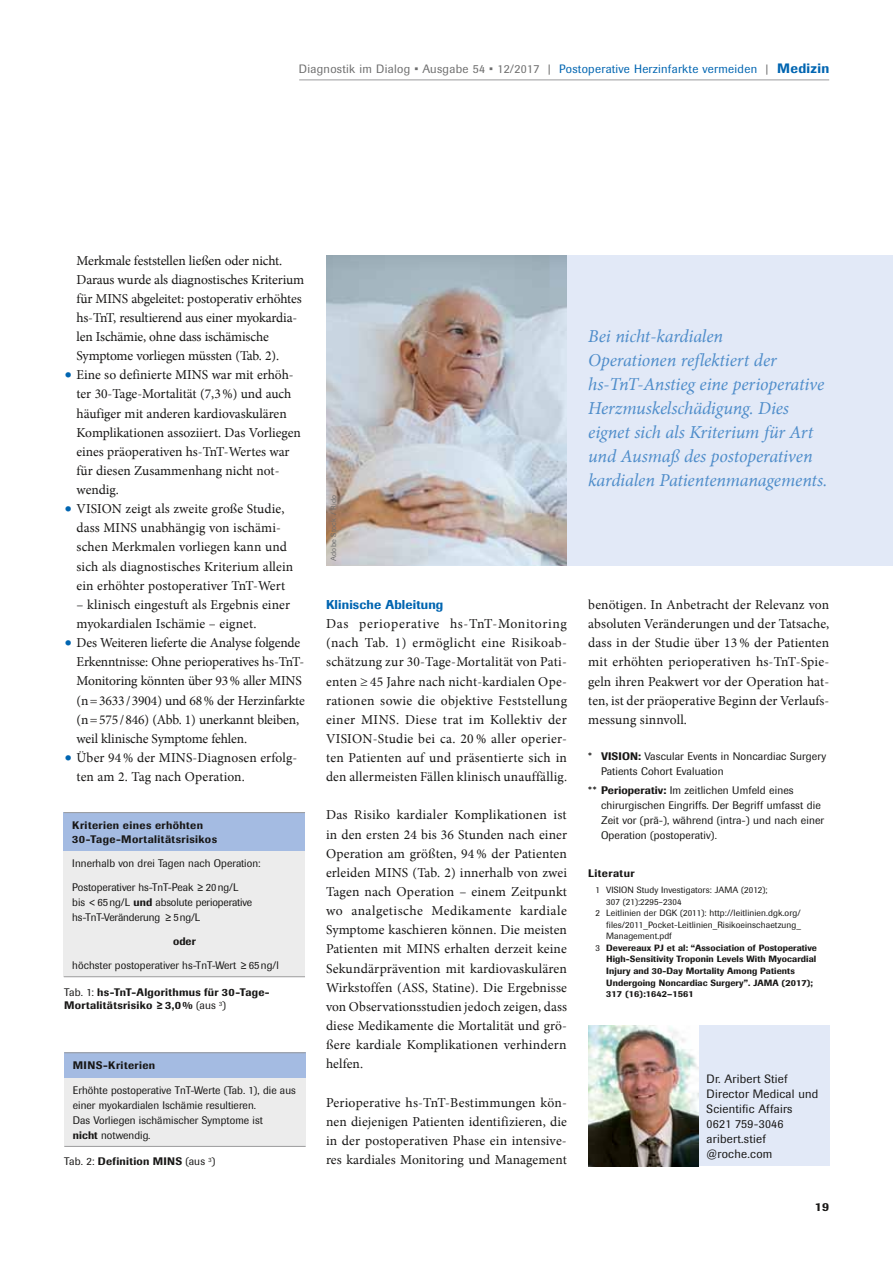
<style>
.page{position:relative;width:893px;height:1263px;background:#fff}
.page>*{position:absolute;margin:0;border:0;box-sizing:border-box;transform-origin:0 0}
.t1{font:italic 18px/24px "Minion";letter-spacing:-.005em;color:#4f8dca}
.t2{font:13.5px/19.2px "Minion";color:#181716;text-align:justify}
.t3{font:500 12.75px "Imago";letter-spacing:.01em;color:#0065b1}
.t4{font:12px/15px "Imago";letter-spacing:.02em;color:#181716}
.t5{font:12px "Imago";letter-spacing:.025em;color:#6e6e6e}
.t6{font:500 12px "Imago";color:#181716}
.t7{font:10.8px/15px "Imago";letter-spacing:.005em;color:#181716}
.t8{font:500 10.8px/13.5px "Imago";letter-spacing:.035em;color:#181716}
.t9{font:500 9px "Imago";letter-spacing:.01em;color:#181716}
.t10{font:9px "Imago";letter-spacing:.01em;color:#181716}
.t11{font:7.5px "Imago";letter-spacing:.04em;color:#6e6e6e}
.s1{color:#0065b1}
.s2{font-weight:500;font-size:13.5px;color:#0065b1}
.s3{font-family:"European Pi Three";color:#0065b1}
.s4{font-weight:500}
.s5{font-weight:400}
</style>
<div class="page">
<div style="left:523px;top:255px;width:370px;height:310px;background:#e2e9f7"></div>
<img style="left:326px;top:255px;width:241px;height:310px">
<hr style="left:299px;top:80px;width:530px;height:1px;background:#9c9c9d">
<div style="left:698px;top:1025px;width:131px;height:141px;background:#e2e9f7"></div>
<img style="left:588px;top:1025px;width:110px;height:141px">
<div style="left:64px;top:813px;width:241px;height:38px;background:#a4bbe2"></div>
<div style="left:64px;top:851px;width:241px;height:126px;background:#ececec"></div>
<hr style="left:64px;top:976px;width:241px;height:1px;background:#9c9c9d">
<hr style="left:64px;top:812px;width:241px;height:1px;background:#9c9c9d">
<div style="left:64px;top:1053px;width:242px;height:25px;background:#a4bbe2"></div>
<div style="left:64px;top:1078px;width:242px;height:68px;background:#ececec"></div>
<hr style="left:64px;top:1146px;width:242px;height:1px;background:#9c9c9d">
<hr style="left:64px;top:1052px;width:242px;height:1px;background:#9c9c9d">
<p class="t5" style="left:299px;top:61px;width:532px">Diagnostik im Dialog • Ausgabe 54 • 12/2017 | <span class="s1">Postoperative Herzinfarkte vermeiden</span> | <span class="s2">Medizin</span></p>
<p class="t2" style="left:77px;top:251px;width:207px">Merkmale feststellen ließen oder nicht.</p>
<p class="t2" style="left:77px;top:270px;width:229px">Daraus wurde als diagnostisches Kriterium</p>
<p class="t2" style="left:77px;top:289px;width:227px">für MINS abgeleitet: postoperativ erhöhtes</p>
<p class="t2" style="left:77px;top:308px;width:222px">hs-TnT, resultierend aus einer myokardia-</p>
<p class="t2" style="left:77px;top:327px;width:194px">len Ischämie, ohne dass ischämische</p>
<p class="t2" style="left:77px;top:346px;width:204px">Symptome vorliegen müssten (Tab. 2).</p>
<p class="t2" style="left:64px;top:365px;width:231px"><span class="s3">O</span> Eine so definierte MINS war mit erhöh-</p>
<p class="t2" style="left:77px;top:385px;width:216px">ter 30-Tage-Mortalität (7,3%) und auch</p>
<p class="t2" style="left:77px;top:404px;width:212px">häufiger mit anderen kardiovaskulären</p>
<p class="t2" style="left:77px;top:423px;width:226px">Komplikationen assoziiert. Das Vorliegen</p>
<p class="t2" style="left:77px;top:442px;width:214px">eines präoperativen hs-TnT-Wertes war</p>
<p class="t2" style="left:77px;top:461px;width:204px">für diesen Zusammenhang nicht not-</p>
<p class="t2" style="left:77px;top:480px;width:44px">wendig.</p>
<p class="t2" style="left:64px;top:499px;width:222px"><span class="s3">O</span> VISION zeigt als zweite große Studie,</p>
<p class="t2" style="left:77px;top:518px;width:206px">dass MINS unabhängig von ischämi-</p>
<p class="t2" style="left:77px;top:538px;width:212px">schen Merkmalen vorliegen kann und</p>
<p class="t2" style="left:77px;top:557px;width:218px">sich als diagnostisches Kriterium allein</p>
<p class="t2" style="left:77px;top:576px;width:210px">ein erhöhter postoperativer TnT-Wert</p>
<p class="t2" style="left:77px;top:595px;width:215px">– klinisch eingestuft als Ergebnis einer</p>
<p class="t2" style="left:77px;top:614px;width:181px">myokardialen Ischämie – eignet.</p>
<p class="t2" style="left:64px;top:633px;width:238px"><span class="s3">O</span> Des Weiteren lieferte die Analyse folgende</p>
<p class="t2" style="left:77px;top:652px;width:229px">Erkenntnisse: Ohne perioperatives hs-TnT-</p>
<p class="t2" style="left:77px;top:671px;width:227px">Monitoring könnten über 93% aller MINS</p>
<p class="t2" style="left:77px;top:691px;width:230px">(n=3633/3904) und 68% der Herzinfarkte</p>
<p class="t2" style="left:77px;top:710px;width:224px">(n=575/846) (Abb. 1) unerkannt bleiben,</p>
<p class="t2" style="left:77px;top:729px;width:172px">weil klinische Symptome fehlen.</p>
<p class="t2" style="left:64px;top:748px;width:235px"><span class="s3">O</span> Über 94% der MINS-Diagnosen erfolg-</p>
<p class="t2" style="left:77px;top:767px;width:170px">ten am 2. Tag nach Operation.</p>
<p class="t8" style="left:72px;top:819px;width:146px">Kriterien eines erhöhten<br>30-Tage-Mortalitätsrisikos</p>
<p class="t7" style="left:72px;top:856px;width:190px">Innerhalb von drei Tagen nach Operation:</p>
<p class="t7" style="left:72px;top:880px;width:181px">Postoperativer hs-TnT-Peak ≥20ng/L bis &lt;65ng/L <span class="s4">und</span> absolute perioperative hs-TnT-Veränderung ≥5ng/L</p>
<p class="t8" style="left:173px;top:934px;width:24px">oder</p>
<p class="t7" style="left:72px;top:958px;width:208px">höchster postoperativer hs-TnT-Wert ≥65ng/l</p>
<p class="t8" style="left:64px;top:985px;width:207px"><span class="s5">Tab. 1:</span> hs-TnT-Algorithmus für 30-Tage-<br>Mortalitätsrisiko ≥3,0% <span class="s5">(aus</span> <sup>3</sup><span class="s5">)</span></p>
<p class="t8" style="left:73px;top:1059px;width:84px">MINS-Kriterien</p>
<p class="t7" style="left:73px;top:1082px;width:224px">Erhöhte postoperative TnT-Werte (Tab. 1), die aus einer myokardialen Ischämie resultieren.<br>Das Vorliegen ischämischer Symptome ist<br><span class="s4">nicht</span> notwendig.</p>
<p class="t8" style="left:64px;top:1155px;width:153px"><span class="s5">Tab. 2:</span> Definition MINS <span class="s5">(aus</span> <sup>3</sup><span class="s5">)</span></p>
<p class="t11" style="left:329px;top:561px;width:67px;rotate:-90deg">Adobe Stock / Rido</p>
<p class="t3" style="left:326px;top:596px;width:119px">Klinische Ableitung</p>
<p class="t2" style="left:326px;top:614px;width:243px">Das perioperative hs-TnT-Monitoring (nach Tab. 1) ermöglicht eine Risikoab&shy;schätzung zur 30-Tage-Mortalität von Pati&shy;enten ≥ 45 Jahre nach nicht-kardialen Ope&shy;rationen sowie die objektive Feststellung einer MINS. Diese trat im Kollektiv der VISION-Studie bei ca. 20 % aller operier&shy;ten Patienten auf und präsentierte sich in den allermeisten Fällen klinisch unauffällig.</p>
<p class="t2" style="left:326px;top:806px;width:243px">Das Risiko kardialer Komplikationen ist in den ersten 24 bis 36 Stunden nach einer Operation am größten, 94 % der Patienten erleiden MINS (Tab. 2) innerhalb von zwei Tagen nach Operation – einem Zeitpunkt wo analgetische Medikamente kardiale Symptome kaschieren können. Die meisten Patienten mit MINS erhalten derzeit keine Sekundärprävention mit kardiovaskulären Wirkstoffen (ASS, Statine). Die Ergebnisse von Observationsstudien jedoch zeigen, dass diese Medikamente die Mortalität und grö&shy;ßere kardiale Komplikationen verhindern helfen.</p>
<p class="t2" style="left:326px;top:1093px;width:242px">Perioperative hs-TnT-Bestimmungen kön&shy;nen diejenigen Patienten identifizieren, die in der postoperativen Phase ein intensive&shy;res kardiales Monitoring und Management</p>
<h1 class="t1" style="left:588px;top:324px;width:241px">Bei nicht-kardialen<br>Operationen reflektiert der hs-TnT-Anstieg eine perioperative<br>Herzmuskelschädigung. Dies eignet sich als Kriterium für Art und Ausmaß des postoperativen kardialen Patientenmanagements.</h1>
<p class="t2" style="left:588px;top:595px;width:243px">benötigen. In Anbetracht der Relevanz von absoluten Veränderungen und der Tatsache, dass in der Studie über 13 % der Patienten mit erhöhten perioperativen hs-TnT-Spie&shy;geln ihren Peakwert vor der Operation hat&shy;ten, ist der präoperative Beginn der Verlaufs&shy;messung sinnvoll.</p>
<p class="t7" style="left:601px;top:749px;width:227px;text-indent:-13px">* <span class="s4">VISION:</span> Vascular Events in Noncardiac Surgery<br>Patients Cohort Evaluation</p>
<p class="t7" style="left:601px;top:783px;width:225px;text-indent:-13px">** <span class="s4">Perioperativ:</span> Im zeitlichen Umfeld eines chirurgischen Eingriffs. Der Begriff umfasst die Zeit vor (prä-), während (intra-) und nach einer Operation (postoperativ).</p>
<p class="t8" style="left:588px;top:867px;width:48px">Literatur</p>
<p class="t10" style="left:596px;top:884px;width:174px">1 VISION Study Investigators: JAMA (2012);</p>
<p class="t10" style="left:606px;top:896px;width:77px">307 (21):2295–2304</p>
<p class="t10" style="left:596px;top:907px;width:206px">2 Leitlinien der DGK (2011): http://leitlinien.dgk.org/</p>
<p class="t10" style="left:606px;top:919px;width:196px">files/2011_Pocket-Leitlinien_Risikoeinschaetzung_</p>
<p class="t10" style="left:606px;top:930px;width:67px">Management.pdf</p>
<p class="t9" style="left:596px;top:942px;width:223px"><span class="s5">3</span> Devereaux PJ et al: “Association of Postoperative</p>
<p class="t9" style="left:606px;top:953px;width:212px">High-Sensitivity Troponin Levels With Myocardial</p>
<p class="t9" style="left:606px;top:965px;width:190px">Injury and 30-Day Mortality Among Patients</p>
<p class="t9" style="left:606px;top:976px;width:208px">Undergoing Noncardiac Surgery”. JAMA (2017);</p>
<p class="t9" style="left:606px;top:988px;width:89px">317 (16):1642–1561</p>
<p class="t4" style="left:707px;top:1071px;width:113px">Dr. Aribert Stief<br>Director Medical und<br>Scientific Affairs<br>0621 759-3046 aribert.stief @roche.com</p>
<p class="t6" style="left:815px;top:1198px;width:16px">19</p>
</div>
